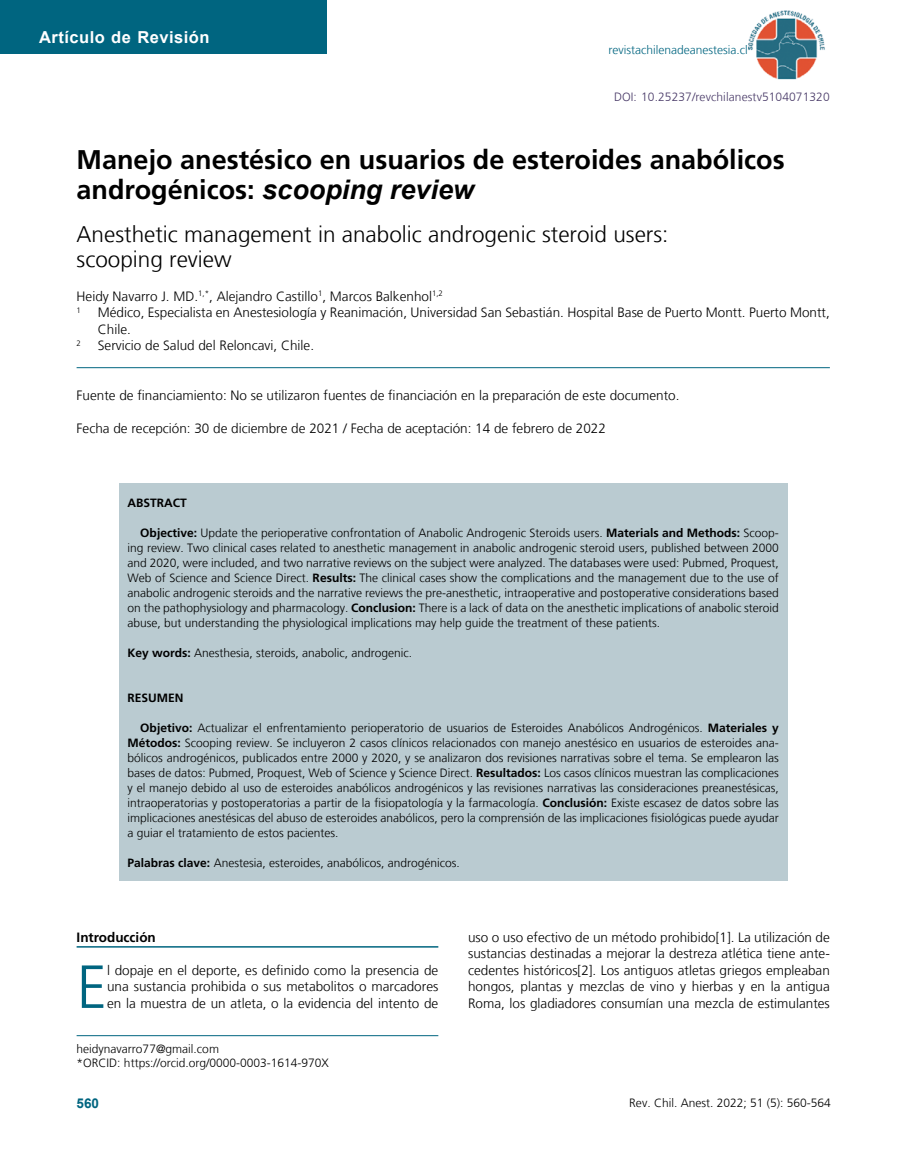
<style>
.page{position:relative;width:915px;height:1170px;background:#fff}
.page>*{position:absolute;margin:0;border:0;box-sizing:border-box;transform-origin:0 0}
.t1{font:300 60.75px "Frutiger LT";color:#006580}
.t2{font:700 27px "Frutiger";color:#000}
.t3{font:italic 700 27px "Arial";color:#000}
.t4{font:300 22.5px/25.5px "Frutiger LT";color:#000}
.t5{font:700 16.5px "Arial";letter-spacing:.03em;color:#fff}
.t6{font:300 13.5px/16.5px "Frutiger LT";color:#000;text-align:justify}
.t7{font:700 13.5px "Frutiger";color:#000}
.t8{font:700 13.5px "Arial";color:#006580}
.t9{font:300 12px/15px "Frutiger LT";color:#000;text-align:justify}
.t10{font:300 12px "Frutiger LT";letter-spacing:.01em;color:#483967}
.t11{font:300 12px "Frutiger LT";color:#006580}
.t12{font:700 12px "Frutiger";color:#000}
.t13{font:300 7.8px "Frutiger LT";color:#000}
.s1{font-family:"Frutiger";font-style:normal}
.s2{font-family:"Frutiger";font-weight:700}
</style>
<div class="page">
<div style="left:0;top:0;width:326px;height:54px;background:#006580"></div>
<img style="left:748px;top:10px;width:77px;height:70px">
<hr style="left:77px;top:367px;width:752px;height:1px;background:#006580">
<div style="left:119px;top:483px;width:668px;height:397px;background:#bacbd1"></div>
<hr style="left:77px;top:1035px;width:361px;height:1px;background:#006580">
<hr style="left:77px;top:946px;width:361px;height:1px;background:#006580">
<h3 class="t5" style="left:39px;top:26px;width:172px">Artículo de Revisión</h3>
<p class="t11" style="left:608px;top:43px;width:141px">revistachilenadeanestesia.cl</p>
<p class="t10" style="left:613px;top:90px;width:217px">DOI: 10.25237/revchilanestv5104071320</p>
<h2 class="t2" style="left:77px;top:144px;width:709px">Manejo anestésico en usuarios de esteroides anabólicos</h2>
<h2 class="t3" style="left:77px;top:172px;width:399px"><span class="s1">androgénicos:</span> scooping review</h2>
<h3 class="t4" style="left:77px;top:221px;width:593px">Anesthetic management in anabolic androgenic steroid users: scooping review</h3>
<p class="t6" style="left:77px;top:288px;width:368px">Heidy Navarro J. MD.<sup>1,*</sup>, Alejandro Castillo<sup>1</sup>, Marcos Balkenhol<sup>1,2</sup></p>
<p class="t13" style="left:77px;top:305px;width:6px">1</p>
<p class="t6" style="left:98px;top:304px;width:733px">Médico, Especialista en Anestesiología y Reanimación, Universidad San Sebastián. Hospital Base de Puerto Montt. Puerto Montt,<br>Chile.</p>
<p class="t13" style="left:77px;top:338px;width:6px">2</p>
<p class="t6" style="left:98px;top:337px;width:218px">Servicio de Salud del Reloncavi, Chile.</p>
<p class="t6" style="left:77px;top:387px;width:604px">Fuente de financiamiento: No se utilizaron fuentes de financiación en la preparación de este documento.</p>
<p class="t6" style="left:77px;top:420px;width:530px">Fecha de recepción: 30 de diciembre de 2021 / Fecha de aceptación: 14 de febrero de 2022</p>
<p class="t12" style="left:127px;top:495px;width:61px">ABSTRACT</p>
<p class="t9" style="left:127px;top:525px;width:652px;text-indent:13px"><span class="s2">Objective:</span> Update the perioperative confrontation of Anabolic Androgenic Steroids users. <span class="s2">Materials and Methods:</span> Scoop&shy;ing review. Two clinical cases related to anesthetic management in anabolic androgenic steroid users, published between 2000 and 2020, were included, and two narrative reviews on the subject were analyzed. The databases were used: Pubmed, Proquest, Web of Science and Science Direct. <span class="s2">Results:</span> The clinical cases show the complications and the management due to the use of anabolic androgenic steroids and the narrative reviews the pre-anesthetic, intraoperative and postoperative considerations based on the pathophysiology and pharmacology. <span class="s2">Conclusion:</span> There is a lack of data on the anesthetic implications of anabolic steroid abuse, but understanding the physiological implications may help guide the treatment of these patients.</p>
<p class="t9" style="left:127px;top:645px;width:286px"><span class="s2">Key words:</span> Anesthesia, steroids, anabolic, androgenic.</p>
<p class="t12" style="left:127px;top:690px;width:58px">RESUMEN</p>
<p class="t9" style="left:127px;top:720px;width:652px;text-indent:13px"><span class="s2">Objetivo:</span> Actualizar el enfrentamiento perioperatorio de usuarios de Esteroides Anabólicos Androgénicos. <span class="s2">Materiales y Métodos:</span> Scooping review. Se incluyeron 2 casos clínicos relacionados con manejo anestésico en usuarios de esteroides ana&shy;bólicos androgénicos, publicados entre 2000 y 2020, y se analizaron dos revisiones narrativas sobre el tema. Se emplearon las bases de datos: Pubmed, Proquest, Web of Science y Science Direct. <span class="s2">Resultados:</span> Los casos clínicos muestran las complicaciones y el manejo debido al uso de esteroides anabólicos androgénicos y las revisiones narrativas las consideraciones preanestésicas, intraoperatorias y postoperatorias a partir de la fisiopatología y la farmacología. <span class="s2">Conclusión:</span> Existe escasez de datos sobre las implicaciones anestésicas del abuso de esteroides anabólicos, pero la comprensión de las implicaciones fisiológicas puede ayudar a guiar el tratamiento de estos pacientes.</p>
<p class="t9" style="left:127px;top:855px;width:334px"><span class="s2">Palabras clave:</span> Anestesia, esteroides, anabólicos, androgénicos.</p>
<p class="t7" style="left:77px;top:929px;width:81px">Introducción</p>
<h1 class="t1" style="left:77px;top:952px;width:32px">E</h1>
<p class="t6" style="left:107px;top:962px;width:333px">l dopaje en el deporte, es definido como la presencia de una sustancia prohibida o sus metabolitos o marcadores en la muestra de un atleta, o la evidencia del intento de</p>
<p class="t9" style="left:77px;top:1042px;width:254px;line-height:13.5px">heidynavarro77@gmail.com<br>*ORCID: https://orcid.org/0000-0003-1614-970X</p>
<p class="t8" style="left:77px;top:1093px;width:24px">560</p>
<p class="t6" style="left:468px;top:929px;width:363px">uso o uso efectivo de un método prohibido[1]. La utilización de sustancias destinadas a mejorar la destreza atlética tiene ante&shy;cedentes históricos[2]. Los antiguos atletas griegos empleaban hongos, plantas y mezclas de vino y hierbas y en la antigua Roma, los gladiadores consumían una mezcla de estimulantes</p>
<p class="t9" style="left:629px;top:1095px;width:203px">Rev. Chil. Anest. 2022; 51 (5): 560-564</p>
</div>
